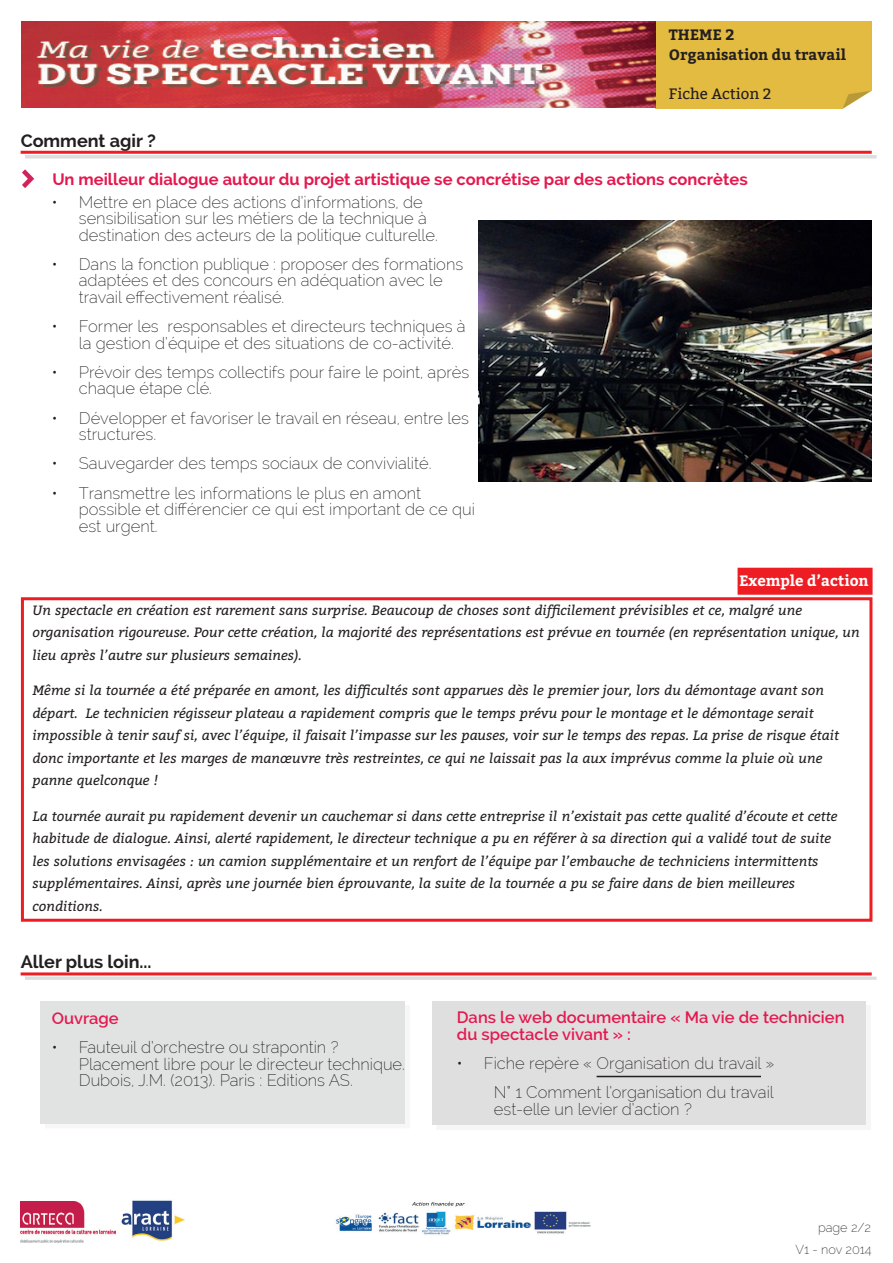
<style>
.page{position:relative;width:893px;height:1263px;background:#fff}
.page>*{position:absolute;margin:0;border:0;box-sizing:border-box;transform-origin:0 0}
.t1{font:700 18px "Raleway";color:#231f20}
.t2{font:200 16.5px/16.5px "Raleway";color:#231f20}
.t3{font:700 16.5px "Raleway";color:#e5184e}
.t4{font:600 16.5px/16.5px "Raleway";color:#e5184e}
.t5{font:700 15px/19.5px "Bitter";color:#231f20}
.t6{font:700 15px "Bitter";color:#fff}
.t7{font:15px "Bitter";color:#231f20}
.t8{font:italic 13.5px/22.5px "Bitter";color:#231f20}
.t9{font:200 12.75px/22.2px "Raleway";color:#231f20;text-align:right}
</style>
<div class="page">
<div style="left:21px;top:597px;width:851px;height:325px;border:3px solid #ee1d23"></div>
<div style="left:436px;top:1005px;width:434px;height:124px;background:#f6f6f6"></div>
<div style="left:432px;top:1001px;width:434px;height:124px;background:#dfdfe0"></div>
<div style="left:45px;top:1005px;width:365px;height:123px;background:#f7f7f7"></div>
<div style="left:40px;top:1001px;width:365px;height:123px;background:#e1e2e2"></div>
<hr style="left:25px;top:155px;width:851px;height:3px;background:#dedddd">
<hr style="left:21px;top:151px;width:851px;height:3px;background:#ee1d23">
<img style="left:22px;top:170px;width:12px;height:18px">
<hr style="left:25px;top:977px;width:851px;height:3px;background:#dedddd">
<hr style="left:21px;top:972px;width:851px;height:3px;background:#ee1d23">
<hr style="left:597px;top:1076px;width:164px;height:1px;background:#231f20">
<div style="left:738px;top:568px;width:134px;height:26px;background:#ee1d23"></div>
<div style="left:738px;top:568px;width:135px;height:27px;border:2px solid #ee1d23"></div>
<img style="left:336px;top:1201px;width:255px;height:34px">
<img style="left:21px;top:1201px;width:95px;height:41px">
<img style="left:121px;top:1200px;width:63px;height:41px">
<img style="left:21px;top:21px;width:851px;height:87px">
<img style="left:478px;top:221px;width:394px;height:261px">
<h1 class="t1" style="left:21px;top:130px;width:137px">Comment agir ?</h1>
<p class="t5" style="left:669px;top:25px;width:179px">THEME 2<br>Organisation du travail</p>
<p class="t7" style="left:669px;top:85px;width:104px">Fiche Action 2</p>
<p class="t3" style="left:52px;top:170px;width:697px">Un meilleur dialogue autour du projet artistique se concrétise par des actions concrètes</p>
<p class="t2" style="left:79px;top:193px;width:360px;text-indent:-27px">• Mettre en place des actions d’informations, de sensibilisation sur les métiers de la technique à destination des acteurs de la politique culturelle.</p>
<p class="t2" style="left:79px;top:256px;width:386px;text-indent:-27px">• Dans la fonction publique : proposer des formations adaptées et des concours en adéquation avec le travail effectivement réalisé.</p>
<p class="t2" style="left:79px;top:318px;width:388px;text-indent:-27px">• Former les responsables et directeurs techniques à la gestion d’équipe et des situations de co-activité.</p>
<p class="t2" style="left:79px;top:364px;width:392px;text-indent:-27px">• Prévoir des temps collectifs pour faire le point, après chaque étape clé.</p>
<p class="t2" style="left:79px;top:410px;width:391px;text-indent:-27px">• Développer et favoriser le travail en réseau, entre les structures.</p>
<p class="t2" style="left:52px;top:455px;width:381px">• Sauvegarder des temps sociaux de convivialité.</p>
<p class="t2" style="left:79px;top:485px;width:398px;text-indent:-27px">• Transmettre les informations le plus en amont possible et différencier ce qui est important de ce qui est urgent.</p>
<p class="t6" style="left:739px;top:571px;width:131px">Exemple d’action</p>
<p class="t8" style="left:32px;top:598px;width:829px">Un spectacle en création est rarement sans surprise. Beaucoup de choses sont difficilement prévisibles et ce, malgré une organisation rigoureuse. Pour cette création, la majorité des représentations est prévue en tournée (en représentation unique, un lieu après l’autre sur plusieurs semaines).</p>
<p class="t8" style="left:32px;top:678px;width:808px">Même si la tournée a été préparée en amont, les difficultés sont apparues dès le premier jour, lors du démontage avant son départ. Le technicien régisseur plateau a rapidement compris que le temps prévu pour le montage et le démontage serait impossible à tenir sauf si, avec l’équipe, il faisait l’impasse sur les pauses, voir sur le temps des repas. La prise de risque était donc importante et les marges de manœuvre très restreintes, ce qui ne laissait pas la aux imprévus comme la pluie où une panne quelconque !</p>
<p class="t8" style="left:32px;top:804px;width:807px">La tournée aurait pu rapidement devenir un cauchemar si dans cette entreprise il n’existait pas cette qualité d’écoute et cette habitude de dialogue. Ainsi, alerté rapidement, le directeur technique a pu en référer à sa direction qui a validé tout de suite les solutions envisagées : un camion supplémentaire et un renfort de l’équipe par l’embauche de techniciens intermittents supplémentaires. Ainsi, après une journée bien éprouvante, la suite de la tournée a pu se faire dans de bien meilleures conditions.</p>
<h1 class="t1" style="left:21px;top:952px;width:132px">Aller plus loin...</h1>
<p class="t4" style="left:52px;top:1010px;width:68px">Ouvrage</p>
<p class="t2" style="left:79px;top:1039px;width:328px;text-indent:-27px">• Fauteuil d’orchestre ou strapontin ?<br>Placement libre pour le directeur technique.<br>Dubois, J.M. (2013). Paris : Editions AS.</p>
<p class="t4" style="left:457px;top:1009px;width:389px">Dans le web documentaire « Ma vie de technicien du spectacle vivant » :</p>
<p class="t2" style="left:457px;top:1048px;width:319px;line-height:29.2px;text-align:right">• Fiche repère « Organisation du travail »<br>N° 1 Comment l’organisation du travail</p>
<p class="t2" style="left:494px;top:1100px;width:199px">est-elle un levier d’action ?</p>
<p class="t9" style="left:796px;top:1216px;width:78px">page 2/2<br>V1 - nov 2014</p>
</div>
